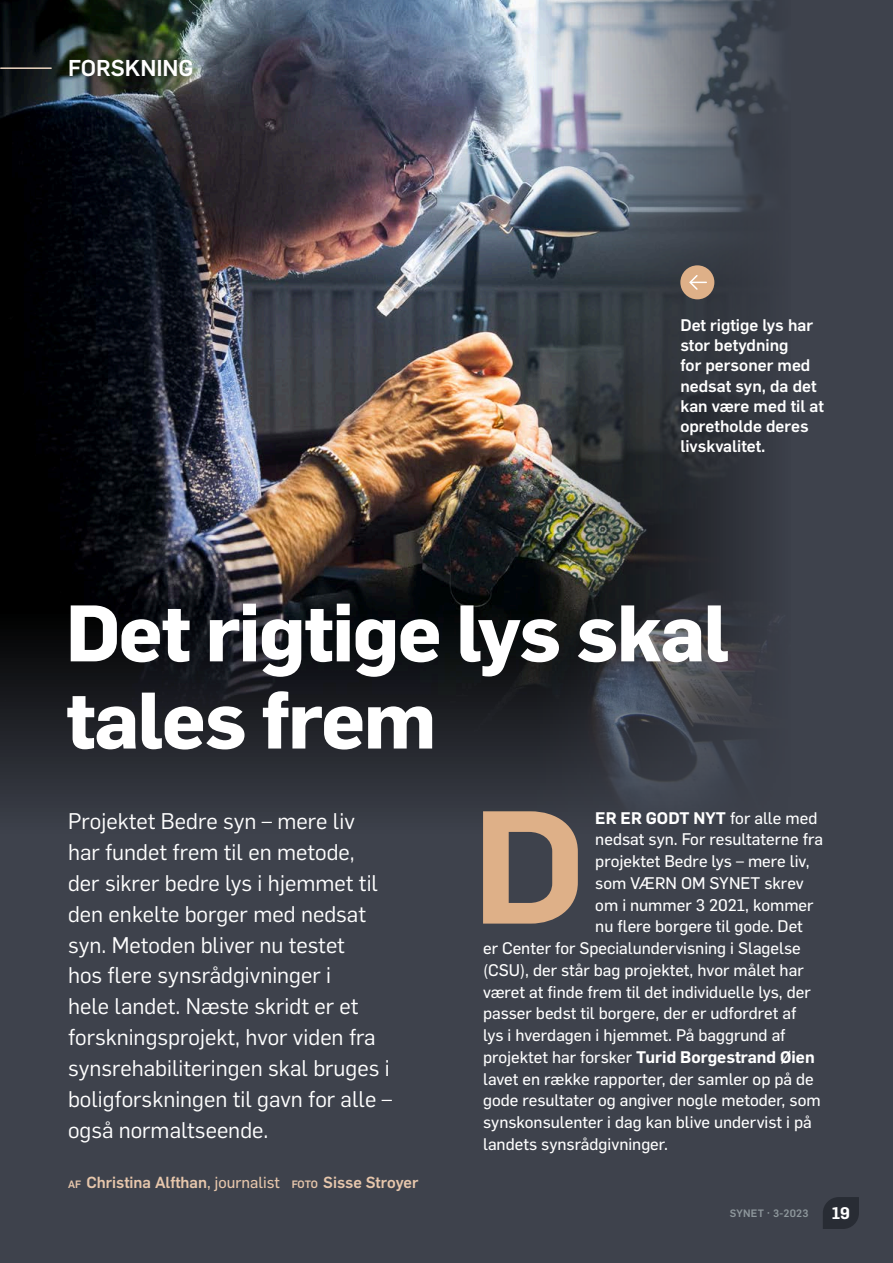
<style>
.page{position:relative;width:893px;height:1263px;background:#3e424c}
.page>*{position:absolute;margin:0;border:0;box-sizing:border-box;transform-origin:0 0}
.t1{font:600 157.5px "Flama";color:#deb088;scale:1.05 1}
.t2{font:700 78.45px/87.2px "Flama";letter-spacing:-.02em;color:#fff}
.t3{font:500 22.5px "Flama";color:#fff}
.t4{font:22.2px/30.9px "Flama";color:#fff}
.t5{font:16.5px/21.8px "Flama Basic";color:#fff}
.t6{font:500 16.5px/20.2px "Flama";color:#fff}
.t7{font:600 16.5px "Flama";color:#fff}
.t8{font:500 15.75px "Flama";color:#e7c7ac}
.t9{font:500 10.5px "Flama";letter-spacing:.025em;color:#8e979c}
.s1{font-size:10.5px}
.s2{font-family:"Flama Basic";font-weight:400}
</style>
<div class="page">
<img style="left:0;top:0;width:773px;height:805px">
<hr style="left:1px;top:67px;width:50px;height:2px;background:#eed8c4">
<div style="left:680px;top:265px;width:34px;height:34px;background:#deb088;border-radius:50%"></div>
<svg style="left:689px;top:275px;width:17px;height:15px"></svg>
<svg style="left:823px;top:1197px;width:36px;height:32px"></svg>
<h3 class="t3" style="left:68px;top:52px;width:127px">FORSKNING</h3>
<p class="t6" style="left:680px;top:314px;width:145px">Det rigtige lys har stor betydning<br>for personer med nedsat syn, da det kan være med til at opretholde deres livskvalitet.</p>
<h2 class="t2" style="left:66px;top:584px;width:665px">Det rigtige lys skal tales frem</h2>
<p class="t4" style="left:68px;top:804px;width:326px">Projektet Bedre syn – mere liv har fundet frem til en metode,<br>der sikrer bedre lys i hjemmet til den enkelte borger med nedsat syn. Metoden bliver nu testet<br>hos flere synsrådgivninger i<br>hele landet. Næste skridt er et forskningsprojekt, hvor viden fra synsrehabiliteringen skal bruges i boligforskningen til gavn for alle – også normaltseende.</p>
<p class="t8" style="left:68px;top:1171px;width:352px"><span class="s1">AF</span> Christina Alfthan<span class="s2">, journalist</span> <span class="s1">FOTO</span> Sisse Stroyer</p>
<h1 class="t1" style="left:472px;top:754px;width:110px">D</h1>
<p class="t7" style="left:595px;top:806px;width:224px">ER ER GODT NYT <span class="s2">for alle med</span></p>
<p class="t5" style="left:595px;top:828px;width:229px">nedsat syn. For resultaterne fra</p>
<p class="t5" style="left:595px;top:849px;width:216px">projektet Bedre lys – mere liv,</p>
<p class="t5" style="left:595px;top:871px;width:210px">som VÆRN OM SYNET skrev</p>
<p class="t5" style="left:595px;top:893px;width:220px">om i nummer 3 2021, kommer</p>
<p class="t5" style="left:595px;top:915px;width:209px">nu flere borgere til gode. Det</p>
<p class="t5" style="left:483px;top:936px;width:319px">er Center for Specialundervisning i Slagelse</p>
<p class="t5" style="left:483px;top:958px;width:322px">(CSU), der står bag projektet, hvor målet har</p>
<p class="t5" style="left:483px;top:980px;width:329px">været at finde frem til det individuelle lys, der</p>
<p class="t5" style="left:483px;top:1002px;width:315px">passer bedst til borgere, der er udfordret af</p>
<p class="t5" style="left:483px;top:1023px;width:304px">lys i hverdagen i hjemmet. På baggrund af</p>
<p class="t7" style="left:483px;top:1045px;width:333px"><span class="s2">projektet har forsker</span> Turid Borgestrand Øien</p>
<p class="t5" style="left:483px;top:1067px;width:339px">lavet en række rapporter, der samler op på de gode resultater og angiver nogle metoder, som synskonsulenter i dag kan blive undervist i på landets synsrådgivninger.</p>
<p class="t9" style="left:730px;top:1205px;width:80px">SYNET · 3-2023</p>
<p class="t7" style="left:832px;top:1201px;width:20px">19</p>
</div>
